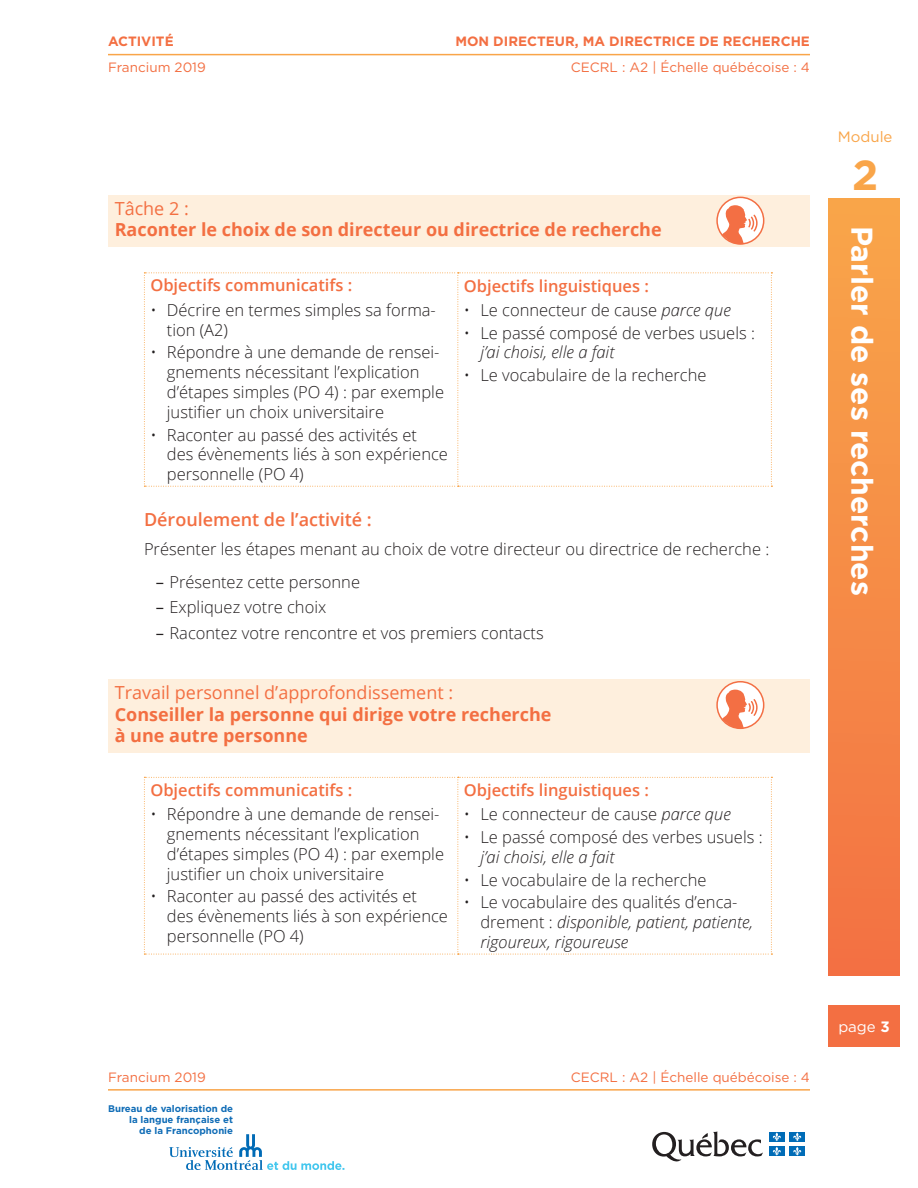
<style>
.page{position:relative;width:918px;height:1188px;background:#fff}
.page>*{position:absolute;margin:0;border:0;box-sizing:border-box;transform-origin:0 0}
.t1{font:700 42px "Gotham HTF";color:#f9a549}
.t2{font:700 30px "Gotham HTF";color:#fff}
.t3{font:700 18px/21.6px "Open Sans";color:#f36f42}
.t4{font:18px "Open Sans";color:#f36f42}
.t5{font:600 18px "Open Sans";color:#f36f42}
.t6{font:300 16.5px/19.8px "Open Sans";color:#231f20}
.t7{font:italic 300 16.5px/19.8px "Open Sans";color:#231f20}
.t8{font:600 16.5px "Open Sans";color:#f36f42}
.t9{font:15px "Gotham";color:#f9a549}
.t10{font:15px "Gotham HTF";color:#fff}
.t11{font:13.5px "Gotham HTF";color:#f36f42}
.t12{font:700 13.5px "Gotham HTF";color:#f36f42}
.t13{font:700 9.6px/11.1px "Gotham";color:#0f6cb6;text-align:right}
.s1{font-style:italic}
.s2{font-weight:400}
.s3{font-style:normal}
.s4{font-weight:700}
</style>
<div class="page">
<div style="left:828px;top:1005px;width:72px;height:41px;background:#f36f42"></div>
<svg style="left:652px;top:1131px;width:111px;height:31px"></svg>
<div style="left:769px;top:1132px;width:16px;height:10px;background:#006cb7"></div>
<svg style="left:773px;top:1132px;width:8px;height:9px"></svg>
<div style="left:789px;top:1132px;width:16px;height:10px;background:#006cb7"></div>
<svg style="left:793px;top:1132px;width:8px;height:9px"></svg>
<div style="left:769px;top:1146px;width:16px;height:10px;background:#006cb7"></div>
<svg style="left:773px;top:1147px;width:8px;height:9px"></svg>
<div style="left:789px;top:1146px;width:16px;height:10px;background:#006cb7"></div>
<svg style="left:793px;top:1147px;width:8px;height:9px"></svg>
<svg style="left:169px;top:1134px;width:175px;height:36px"></svg>
<div style="left:828px;top:198px;width:72px;height:778px;background:linear-gradient(to bottom,#f9a64a,#f37143)"></div>
<hr style="left:108px;top:54px;width:702px;height:1px;background:#f9a549">
<hr style="left:108px;top:1089px;width:702px;height:2px;background:#f9a549">
<div style="left:108px;top:195px;width:702px;height:52px;background:#feefdd"></div>
<div style="left:108px;top:679px;width:702px;height:74px;background:#feefdd"></div>
<svg style="left:144px;top:272px;width:628px;height:215px"></svg>
<svg style="left:144px;top:777px;width:628px;height:178px"></svg>
<svg style="left:717px;top:197px;width:47px;height:47px"></svg>
<div style="left:716px;top:197px;width:48px;height:48px;border:2px solid #f36f44;border-radius:50%"></div>
<svg style="left:722px;top:205px;width:36px;height:40px"></svg>
<svg style="left:717px;top:682px;width:47px;height:46px"></svg>
<div style="left:716px;top:681px;width:48px;height:48px;border:2px solid #f36f44;border-radius:50%"></div>
<svg style="left:722px;top:690px;width:36px;height:39px"></svg>
<p class="t12" style="left:108px;top:34px;width:67px">ACTIVITÉ</p>
<p class="t12" style="left:455px;top:34px;width:356px">MON DIRECTEUR, MA DIRECTRICE DE RECHERCHE</p>
<p class="t11" style="left:108px;top:59px;width:99px">Francium 2019</p>
<p class="t11" style="left:571px;top:59px;width:241px">CECRL : A2 | Échelle québécoise : 4</p>
<p class="t4" style="left:115px;top:196px;width:76px">Tâche 2 :</p>
<p class="t3" style="left:115px;top:219px;width:549px">Raconter le choix de son directeur ou directrice de recherche</p>
<p class="t8" style="left:150px;top:274px;width:203px">Objectifs communicatifs :</p>
<p class="t6" style="left:167px;top:299px;width:271px;text-indent:-17px">• Décrire en termes simples sa forma&shy;tion (A2)</p>
<p class="t6" style="left:167px;top:342px;width:279px;text-indent:-16px">• Répondre à une demande de rensei&shy;gnements nécessitant l’explication d’étapes simples (PO 4) : par exemple justifier un choix universitaire</p>
<p class="t6" style="left:167px;top:424px;width:283px;text-indent:-16px">• Raconter au passé des activités et<br>des évènements liés à son expérience personnelle (PO 4)</p>
<p class="t8" style="left:464px;top:274px;width:187px">Objectifs linguistiques :</p>
<p class="t6" style="left:464px;top:299px;width:269px">• Le connecteur de cause <span class="s1">parce que</span></p>
<p class="t6" style="left:464px;top:322px;width:293px">• Le passé composé de verbes usuels :</p>
<p class="t7" style="left:480px;top:342px;width:136px">j’ai choisi, elle a fait</p>
<p class="t6" style="left:464px;top:365px;width:244px">• Le vocabulaire de la recherche</p>
<p class="t5" style="left:144px;top:507px;width:229px">Déroulement de l’activité :</p>
<p class="t6" style="left:144px;top:538px;width:627px">Présenter les étapes menant au choix de votre directeur ou directrice de recherche :</p>
<p class="t6" style="left:156px;top:571px;width:206px"><span class="s2">–</span> Présentez cette personne</p>
<p class="t6" style="left:156px;top:597px;width:172px"><span class="s2">–</span> Expliquez votre choix</p>
<p class="t6" style="left:156px;top:622px;width:389px"><span class="s2">–</span> Racontez votre rencontre et vos premiers contacts</p>
<p class="t4" style="left:115px;top:680px;width:340px">Travail personnel d’approfondissement :</p>
<p class="t3" style="left:115px;top:703px;width:438px">Conseiller la personne qui dirige votre recherche à une autre personne</p>
<p class="t8" style="left:150px;top:779px;width:203px">Objectifs communicatifs :</p>
<p class="t6" style="left:167px;top:804px;width:279px;text-indent:-16px">• Répondre à une demande de rensei&shy;gnements nécessitant l’explication d’étapes simples (PO 4) : par exemple justifier un choix universitaire</p>
<p class="t6" style="left:167px;top:886px;width:283px;text-indent:-16px">• Raconter au passé des activités et<br>des évènements liés à son expérience personnelle (PO 4)</p>
<p class="t8" style="left:464px;top:779px;width:187px">Objectifs linguistiques :</p>
<p class="t6" style="left:464px;top:804px;width:269px">• Le connecteur de cause <span class="s1">parce que</span></p>
<p class="t6" style="left:464px;top:827px;width:300px">• Le passé composé des verbes usuels :</p>
<p class="t7" style="left:480px;top:846px;width:136px">j’ai choisi, elle a fait</p>
<p class="t6" style="left:464px;top:869px;width:244px">• Le vocabulaire de la recherche</p>
<p class="t7" style="left:480px;top:892px;width:274px;text-indent:-16px"><span class="s3">• Le vocabulaire des qualités d’enca&shy;drement :</span> disponible, patient, patiente, rigoureux, rigoureuse</p>
<p class="t11" style="left:108px;top:1069px;width:99px">Francium 2019</p>
<p class="t11" style="left:571px;top:1069px;width:241px">CECRL : A2 | Échelle québécoise : 4</p>
<p class="t13" style="left:108px;top:1103px;width:126px">Bureau de valorisation de la langue française et<br>de la Francophonie</p>
<p class="t9" style="left:838px;top:128px;width:56px">Module</p>
<h1 class="t1" style="left:852px;top:151px;width:28px">2</h1>
<h2 class="t2" style="left:879px;top:226px;width:372px;rotate:90deg">Parler de ses recherches</h2>
<p class="t10" style="left:838px;top:1018px;width:53px">page <span class="s4">3</span></p>
</div>
